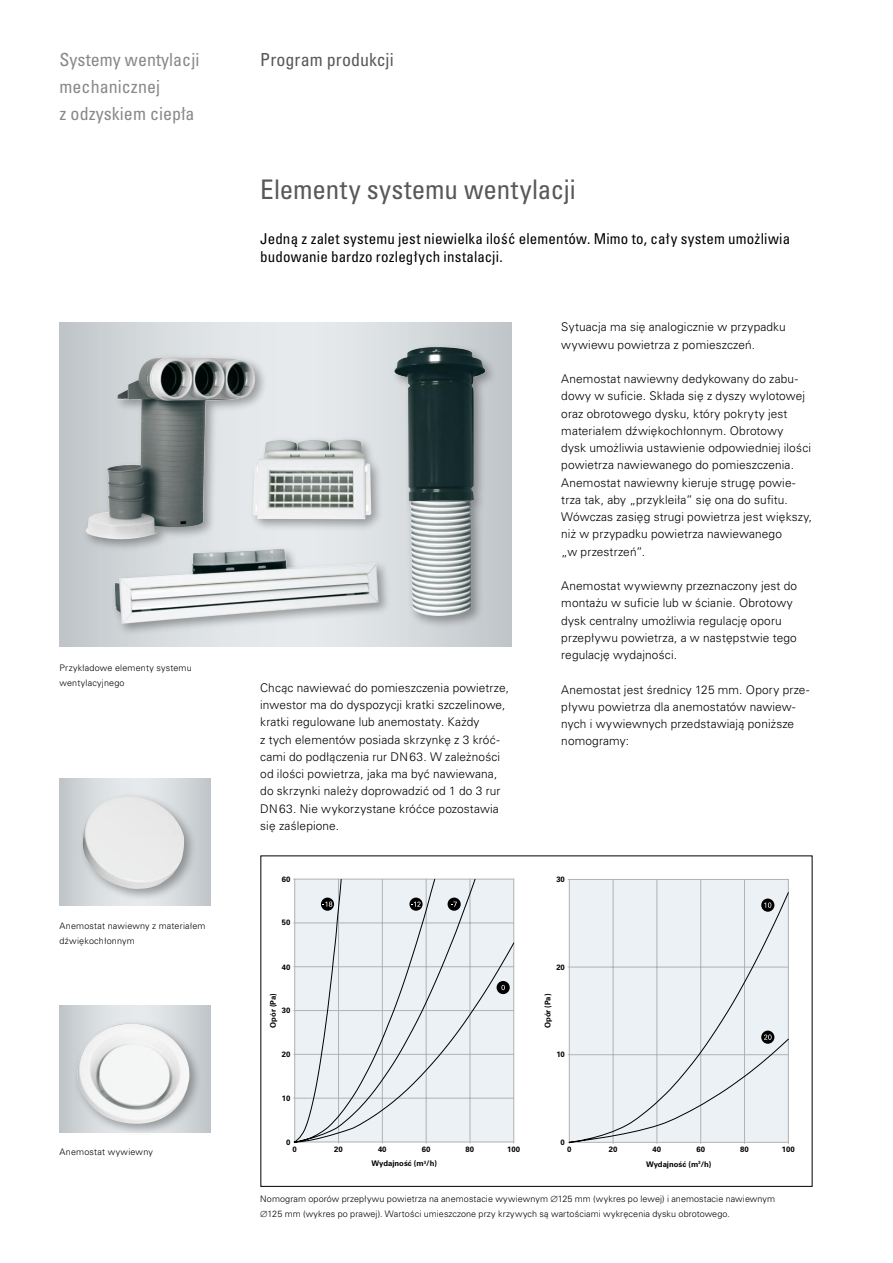
<style>
.page{position:relative;width:893px;height:1263px;background:#fff}
.page>*{position:absolute;margin:0;border:0;box-sizing:border-box;transform-origin:0 0}
.Head{font:condensed 27px "Univers CE";color:#58585a}
.Tekst{font:condensed 18px/27px "Univers CE";letter-spacing:.005em;color:#878889}
.Tekst-2{font:condensed 18px "Univers CE";color:#58585a}
.Subhead{font:condensed 15px/18px "Univers CE";letter-spacing:.01em;color:#000}
._4_Copy_Lista{font:300 12px/17.2px "Univers LTCYR 45";letter-spacing:.01em;color:#000}
.Bildunterschrift{font:300 9px/15px "Univers LTCYR 45";letter-spacing:.015em;color:#000}
.t1{font:700 7.8px "Univers LTCYR 65";color:#000}
</style>
<div class="page">
<svg style="left:60px;top:778px;width:150px;height:128px;background:#cdd2d5"></svg>
<svg style="left:60px;top:1005px;width:150px;height:127px;background:#ccd1d4"></svg>
<div style="left:72px;top:1018px;width:131px;height:120px;background:#000;opacity:.33"></div>
<img style="left:76px;top:1023px;width:114px;height:102px">
<div style="left:79px;top:792px;width:117px;height:108px;background:#000;opacity:.33"></div>
<img style="left:83px;top:796px;width:101px;height:93px">
<svg style="left:60px;top:323px;width:451px;height:323px;background:#d4d8db"></svg>
<div style="left:390px;top:342px;width:108px;height:288px;background:#000;opacity:.33"></div>
<img style="left:394px;top:347px;width:91px;height:262px">
<div style="left:81px;top:352px;width:188px;height:201px;background:#000;opacity:.33"></div>
<img style="left:79px;top:357px;width:179px;height:184px">
<div style="left:248px;top:435px;width:137px;height:98px;background:#000;opacity:.33"></div>
<img style="left:253px;top:440px;width:118px;height:79px">
<div style="left:110px;top:544px;width:282px;height:94px;background:#000;opacity:.33"></div>
<img style="left:115px;top:549px;width:264px;height:75px">
<svg style="left:294px;top:878px;width:221px;height:265px;background:#e1e6ea"></svg>
<div style="left:569px;top:879px;width:219px;height:263px;background:#ebf1f5"></div>
<hr style="left:613px;top:879px;width:1px;height:264px;background:#b1b2b4">
<hr style="left:657px;top:879px;width:1px;height:264px;background:#b1b2b4">
<hr style="left:700px;top:879px;width:1px;height:264px;background:#b1b2b4">
<hr style="left:744px;top:879px;width:1px;height:264px;background:#b1b2b4">
<svg style="left:568px;top:892px;width:221px;height:251px"></svg>
<p class="Tekst" style="left:60px;top:46px;width:141px">Systemy wentylacji mechanicznej<br>z odzyskiem ciepła</p>
<p class="Tekst-2" style="left:260px;top:49px;width:135px">Program produkcji</p>
<p class="Bildunterschrift" style="left:60px;top:660px;width:134px">Przykładowe elementy systemu wentylacyjnego</p>
<p class="Bildunterschrift" style="left:60px;top:918px;width:148px">Anemostat nawiewny z materiałem dźwiękochłonnym</p>
<p class="Bildunterschrift" style="left:60px;top:1144px;width:95px">Anemostat wywiewny</p>
<p class="Head" style="left:260px;top:174px;width:317px">Elementy systemu wentylacji</p>
<p class="Subhead" style="left:260px;top:230px;width:531px">Jedną z zalet systemu jest niewielka ilość elementów. Mimo to, cały system umożliwia budowanie bardzo rozległych instalacji.</p>
<p class="_4_Copy_Lista" style="left:260px;top:679px;width:250px">Chcąc nawiewać do pomieszczenia powietrze, inwestor ma do dyspozycji kratki szczelinowe, kratki regulowane lub anemostaty. Każdy<br>z tych elementów posiada skrzynkę z 3 króć&shy;cami do podłączenia rur DN63. W zależności od ilości powietrza, jaka ma być nawiewana, do skrzynki należy doprowadzić od 1 do 3 rur DN63. Nie wykorzystane króćce pozostawia się zaślepione.</p>
<p class="t1" style="left:282px;top:873px;width:10px">60</p>
<p class="t1" style="left:282px;top:917px;width:10px">50</p>
<p class="t1" style="left:282px;top:961px;width:10px">40</p>
<p class="t1" style="left:268px;top:1028px;width:36px;rotate:-90deg">Opór (Pa)</p>
<p class="t1" style="left:282px;top:1005px;width:10px">30</p>
<p class="t1" style="left:282px;top:1049px;width:10px">20</p>
<p class="t1" style="left:282px;top:1093px;width:10px">10</p>
<p class="t1" style="left:286px;top:1136px;width:6px">0</p>
<p class="t1" style="left:292px;top:1144px;width:6px">0</p>
<p class="t1" style="left:334px;top:1144px;width:10px">20</p>
<p class="t1" style="left:378px;top:1144px;width:10px">40</p>
<p class="t1" style="left:422px;top:1144px;width:10px">60</p>
<p class="t1" style="left:466px;top:1144px;width:10px">80</p>
<p class="t1" style="left:507px;top:1144px;width:14px">100</p>
<p class="t1" style="left:372px;top:1158px;width:67px">Wydajność (m<sup>3</sup>/h)</p>
<p class="_4_Copy_Lista" style="left:561px;top:318px;width:226px">Sytuacja ma się analogicznie w przypadku wywiewu powietrza z pomieszczeń.</p>
<p class="_4_Copy_Lista" style="left:561px;top:370px;width:251px">Anemostat nawiewny dedykowany do zabu&shy;dowy w suficie. Składa się z dyszy wylotowej oraz obrotowego dysku, który pokryty jest materiałem dźwiękochłonnym. Obrotowy dysk umożliwia ustawienie odpowiedniej ilości powietrza nawiewanego do pomieszczenia.</p>
<p class="_4_Copy_Lista" style="left:561px;top:473px;width:252px">Anemostat nawiewny kieruje strugę powie&shy;trza tak, aby „przykleiła” się ona do sufitu.<br>Wówczas zasięg strugi powietrza jest większy, niż w przypadku powietrza nawiewanego<br>„w przestrzeń”.</p>
<p class="_4_Copy_Lista" style="left:561px;top:577px;width:237px">Anemostat wywiewny przeznaczony jest do montażu w suficie lub w ścianie. Obrotowy dysk centralny umożliwia regulację oporu przepływu powietrza, a w następstwie tego regulację wydajności.</p>
<p class="_4_Copy_Lista" style="left:561px;top:680px;width:250px">Anemostat jest średnicy 125 mm. Opory prze&shy;pływu powietrza dla anemostatów nawiew&shy;nych i wywiewnych przedstawiają poniższe nomogramy:</p>
<p class="t1" style="left:556px;top:874px;width:10px">30</p>
<p class="t1" style="left:556px;top:962px;width:10px">20</p>
<p class="t1" style="left:542px;top:1028px;width:36px;rotate:-90deg">Opór (Pa)</p>
<p class="t1" style="left:556px;top:1049px;width:10px">10</p>
<p class="t1" style="left:561px;top:1137px;width:6px">0</p>
<p class="t1" style="left:567px;top:1144px;width:6px">0</p>
<p class="t1" style="left:609px;top:1144px;width:10px">20</p>
<p class="t1" style="left:653px;top:1144px;width:10px">40</p>
<p class="t1" style="left:696px;top:1144px;width:10px">60</p>
<p class="t1" style="left:740px;top:1144px;width:10px">80</p>
<p class="t1" style="left:782px;top:1144px;width:14px">100</p>
<p class="t1" style="left:646px;top:1158px;width:67px">Wydajność (m<sup>3</sup>/h)</p>
<p class="Bildunterschrift" style="left:260px;top:1191px;width:516px">Nomogram oporów przepływu powietrza na anemostacie wywiewnym ∅125 mm (wykres po lewej) i anemostacie nawiewnym ∅125 mm (wykres po prawej). Wartości umieszczone przy krzywych są wartościami wykręcenia dysku obrotowego.</p>
</div>
